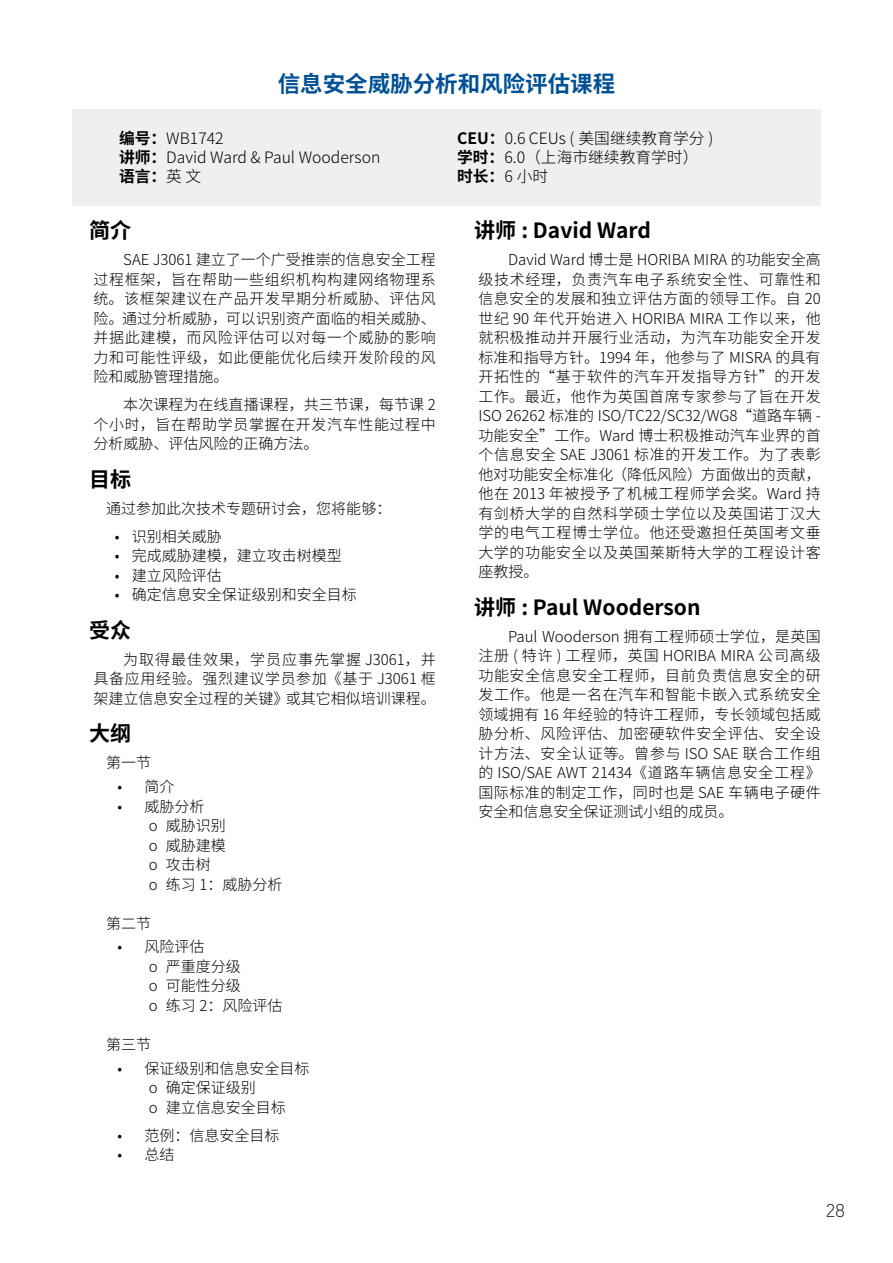
<style>
.page{position:relative;width:893px;height:1263px;background:#fff}
.page>*{position:absolute;margin:0;border:0;box-sizing:border-box;transform-origin:0 0}
.t1{font:700 22.5px "Source Han Sans CN";color:#005095}
.t2{font:700 21px "Source Han Sans CN";color:#000}
.t3{font:300 18px "Deng Xian";color:#000}
.t4{font:300 15.75px/18.9px "Source Han Sans CN";color:#000}
.t5{font:300 15px/19.5px "Source Han Sans CN";color:#000;text-align:justify}
.s1{font-weight:700}
</style>
<div class="page">
<div style="left:72px;top:109px;width:749px;height:97px;background:#efefef"></div>
<h1 class="t1" style="left:278px;top:71px;width:339px">信息安全威胁分析和风险评估课程</h1>
<p class="t4" style="left:119px;top:129px;width:263px"><span class="s1">编号：</span>WB1742<br><span class="s1">讲师：</span>David Ward &amp; Paul Wooderson<span class="s1">语言：</span>英文</p>
<p class="t4" style="left:457px;top:129px;width:258px"><span class="s1">CEU：</span>0.6 CEUs ( 美国继续教育学分 )<span class="s1">学时：</span>6.0（上海市继续教育学时）<span class="s1">时长：</span>6 小时</p>
<h2 class="t2" style="left:89px;top:219px;width:44px">简介</h2>
<p class="t5" style="left:94px;top:250px;width:344px;text-indent:30px">SAE J3061 建立了一个广受推崇的信息安全工程过程框架，旨在帮助一些组织机构构建网络物理系统。该框架建议在产品开发早期分析威胁、评估风险。通过分析威胁，可以识别资产面临的相关威胁、并据此建模，而风险评估可以对每一个威胁的影响力和可能性评级，如此便能优化后续开发阶段的风险和威胁管理措施。</p>
<p class="t5" style="left:94px;top:395px;width:344px;text-indent:30px">本次课程为在线直播课程，共三节课，每节课 2个小时，旨在帮助学员掌握在开发汽车性能过程中分析威胁、评估风险的正确方法。</p>
<h2 class="t2" style="left:89px;top:467px;width:44px">目标</h2>
<p class="t5" style="left:106px;top:499px;width:286px">通过参加此次技术专题研讨会，您将能够：</p>
<p class="t5" style="left:115px;top:527px;width:109px">• 识别相关威胁</p>
<p class="t5" style="left:115px;top:546px;width:229px">• 完成威胁建模，建立攻击树模型</p>
<p class="t5" style="left:115px;top:566px;width:109px">• 建立风险评估</p>
<p class="t5" style="left:115px;top:585px;width:244px">• 确定信息安全保证级别和安全目标</p>
<h2 class="t2" style="left:89px;top:618px;width:44px">受众</h2>
<p class="t5" style="left:94px;top:650px;width:344px;text-indent:30px">为取得最佳效果，学员应事先掌握 J3061，并具备应用经验。强烈建议学员参加《基于 J3061 框架建立信息安全过程的关键》或其它相似培训课程。</p>
<h2 class="t2" style="left:89px;top:722px;width:44px">大纲</h2>
<p class="t5" style="left:106px;top:753px;width:46px">第一节</p>
<p class="t5" style="left:118px;top:777px;width:58px">• 简介</p>
<p class="t5" style="left:149px;top:797px;width:135px;text-align:left;text-indent:-31px">• 威胁分析<br>o 威胁识别<br>o 威胁建模<br>o 攻击树<br>o 练习 1：威胁分析</p>
<p class="t5" style="left:106px;top:914px;width:46px">第二节</p>
<p class="t5" style="left:149px;top:937px;width:135px;text-align:left;text-indent:-31px">• 风险评估<br>o 严重度分级<br>o 可能性分级<br>o 练习 2：风险评估</p>
<p class="t5" style="left:106px;top:1035px;width:46px">第三节</p>
<p class="t5" style="left:149px;top:1058px;width:162px;text-align:left;text-indent:-31px">• 保证级别和信息安全目标o 确定保证级别<br>o 建立信息安全目标</p>
<p class="t5" style="left:118px;top:1125px;width:163px">• 范例：信息安全目标</p>
<p class="t5" style="left:118px;top:1145px;width:58px">• 总结</p>
<h2 class="t2" style="left:474px;top:219px;width:178px">讲师 : David Ward</h2>
<p class="t5" style="left:478px;top:250px;width:344px;text-indent:30px">David Ward 博士是 HORIBA MIRA 的功能安全高级技术经理，负责汽车电子系统安全性、可靠性和信息安全的发展和独立评估方面的领导工作。自 20世纪 90 年代开始进入 HORIBA MIRA 工作以来，他就积极推动并开展行业活动，为汽车功能安全开发标准和指导方针。1994 年，他参与了 MISRA 的具有开拓性的“基于软件的汽车开发指导方针”的开发工作。最近，他作为英国首席专家参与了旨在开发ISO 26262 标准的 ISO/TC22/SC32/WG8“道路车辆 -功能安全”工作。Ward 博士积极推动汽车业界的首个信息安全 SAE J3061 标准的开发工作。为了表彰他对功能安全标准化（降低风险）方面做出的贡献，他在 2013 年被授予了机械工程师学会奖。Ward 持有剑桥大学的自然科学硕士学位以及英国诺丁汉大学的电气工程博士学位。他还受邀担任英国考文垂大学的功能安全以及英国莱斯特大学的工程设计客座教授。</p>
<h2 class="t2" style="left:474px;top:595px;width:228px">讲师 : Paul Wooderson</h2>
<p class="t5" style="left:478px;top:627px;width:344px;text-indent:30px">Paul Wooderson 拥有工程师硕士学位，是英国注册 ( 特许 ) 工程师，英国 HORIBA MIRA 公司高级功能安全信息安全工程师，目前负责信息安全的研发工作。他是一名在汽车和智能卡嵌入式系统安全领域拥有 16 年经验的特许工程师，专长领域包括威胁分析、风险评估、加密硬软件安全评估、安全设计方法、安全认证等。曾参与 ISO SAE 联合工作组的 ISO/SAE AWT 21434《道路车辆信息安全工程》国际标准的制定工作，同时也是 SAE 车辆电子硬件安全和信息安全保证测试小组的成员。</p>
<p class="t3" style="left:826px;top:1199px;width:20px">28</p>
</div>
